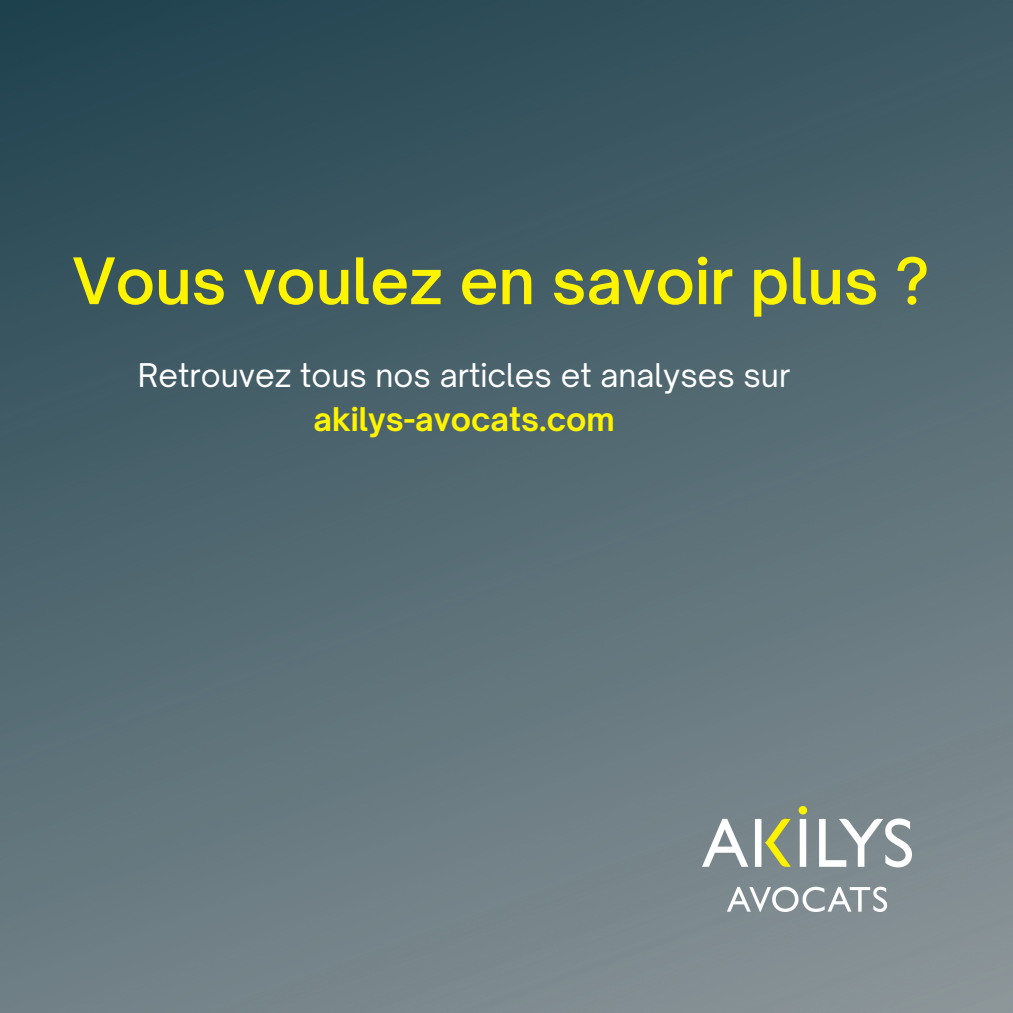
<style>
.page{position:relative;width:1013px;height:1013px;background:#fff}
.page>*{position:absolute;margin:0;border:0;box-sizing:border-box;transform-origin:0 0}
.t1{font:600 61.25px "Open Sauce One";color:#fff400}
.t2{font:31.25px "Open Sauce One";color:#fff}
.t3{font:700 31.25px "Open Sauce One";color:#fff400}
</style>
<div class="page">
<img style="left:0;top:0;width:1012px;height:1012px">
<img style="left:702px;top:806px;width:209px;height:105px">
<p class="t1" style="left:73px;top:243px;width:858px">Vous voulez en savoir plus ?</p>
<p class="t2" style="left:138px;top:356px;width:654px">Retrouvez tous nos articles et analyses sur</p>
<p class="t3" style="left:313px;top:399px;width:302px">akilys-avocats.com</p>
</div>
